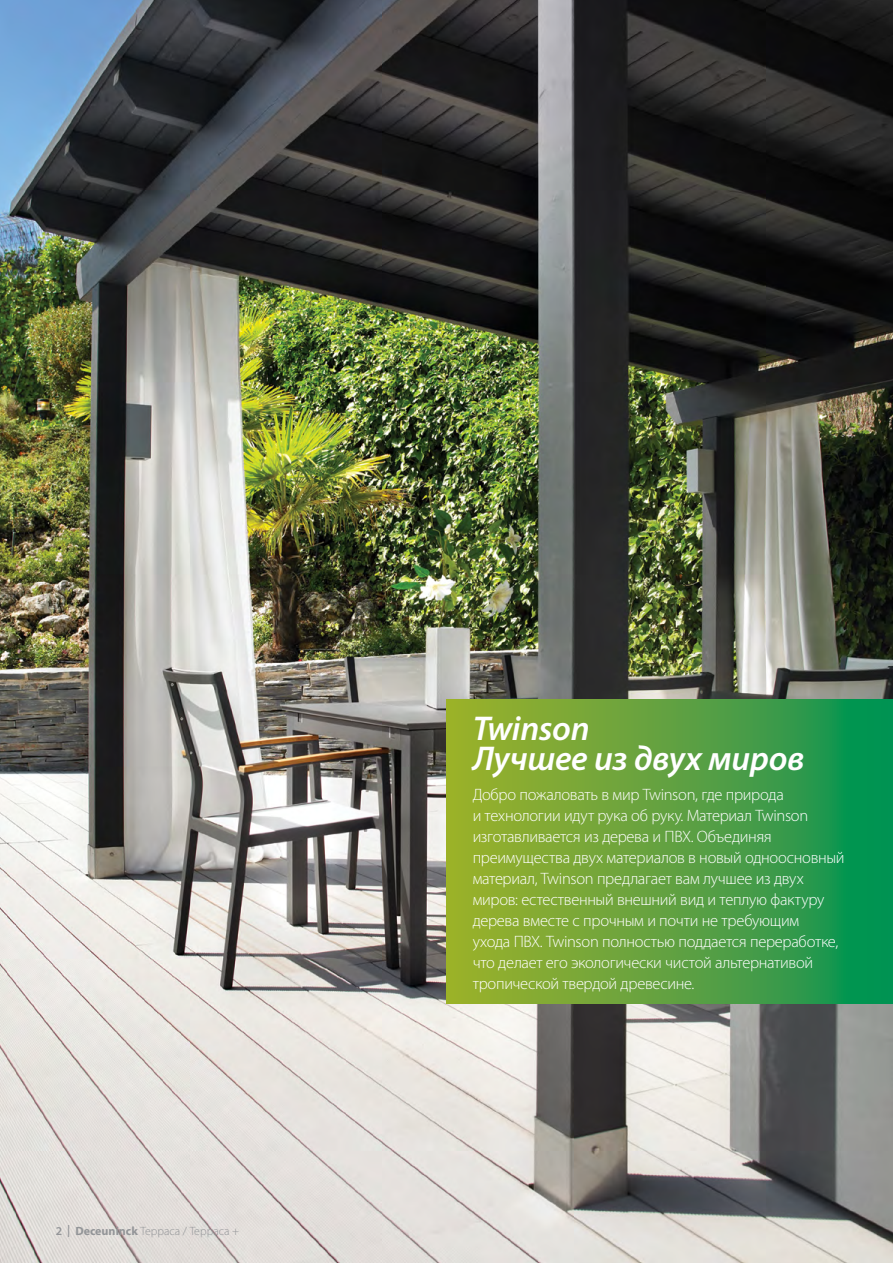
<style>
.page{position:relative;width:893px;height:1263px;background:#fff}
.page>*{position:absolute;margin:0;border:0;box-sizing:border-box;transform-origin:0 0}
.t1{font:italic 600 34.5px/30px "Myriad Pro";letter-spacing:-.01em;color:#fff}
.t2{font:300 16.5px/21px "Myriad Pro";letter-spacing:-.02em;color:#fff}
.t3{font:300 12px "Myriad Pro";color:#939598}
.s1{font-weight:600}
.s2{font-weight:700}
</style>
<div class="page">
<img style="left:0;top:0;width:893px;height:1263px">
<svg style="left:446px;top:699px;width:447px;height:305px;background:#58a13f"></svg>
<p class="t3" style="left:56px;top:1224px;width:185px"><span class="s1">2 |</span> <span class="s2">Deceuninck</span> Терраса / Терраса +</p>
<h1 class="t1" style="left:473px;top:713px;width:334px">Twinson<br>Лучшее из двух миров</h1>
<p class="t2" style="left:473px;top:784px;width:373px">Добро пожаловать в мир Twinson, где природа<br>и технологии идут рука об руку. Материал Twinson изготавливается из дерева и ПВХ. Объединяя преимущества двух материалов в новый одноосновный материал, Twinson предлагает вам лучшее из двух миров: естественный внешний вид и теплую фактуру дерева вместе с прочным и почти не требующим<br>ухода ПВХ. Twinson полностью поддается переработке, что делает его экологически чистой альтернативой тропической твердой древесине.</p>
</div>
